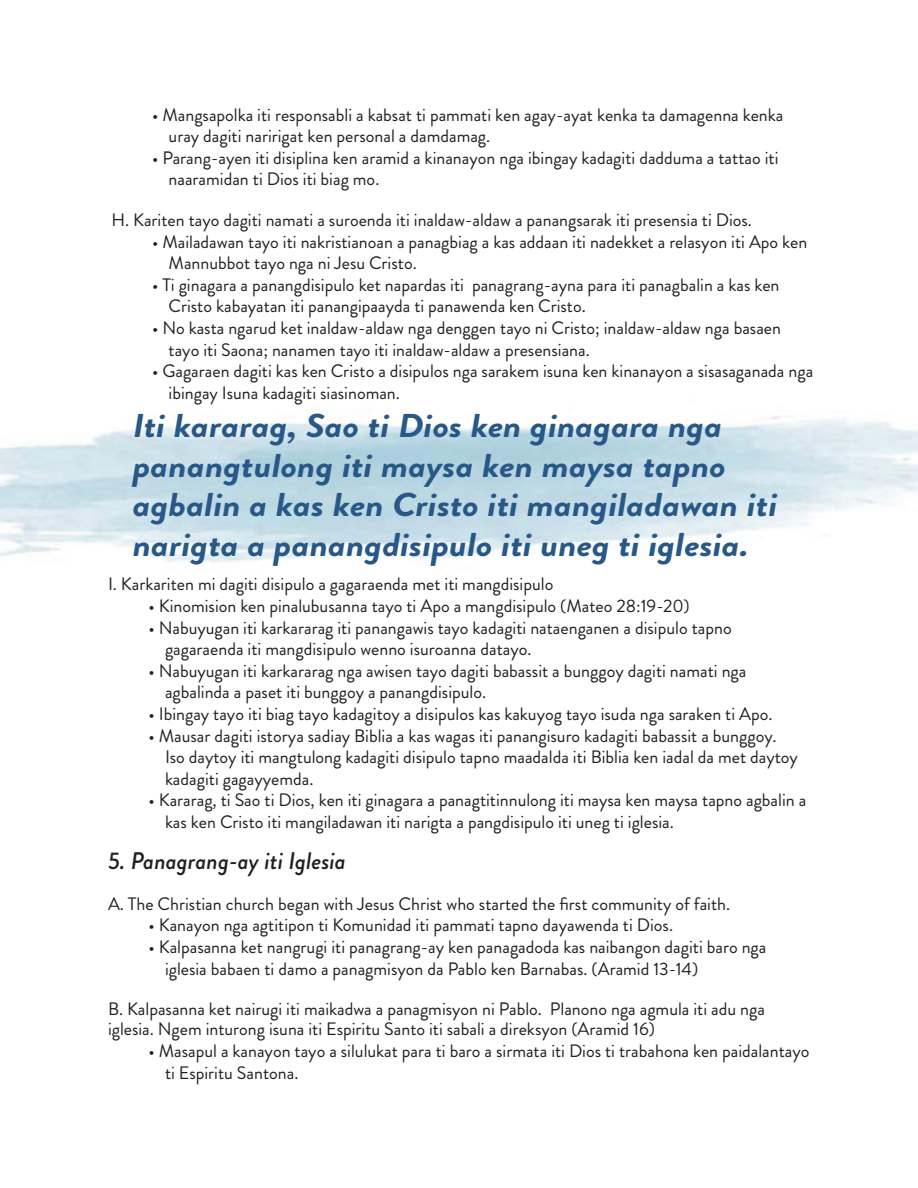
<style>
.page{position:relative;width:918px;height:1188px;background:#fff}
.page>*{position:absolute;margin:0;border:0;box-sizing:border-box;transform-origin:0 0}
.t1{font:italic 700 33px/39.6px "Brandon Grotesque";color:#285888;scale:1.15 1}
.t2{font:italic 500 24px "Brandon Grotesque";color:#231f20}
.t3{font:18px/21.6px "Brandon Grotesque";color:#231f20}
</style>
<div class="page">
<p class="t3" style="left:169px;top:104px;width:616px;text-indent:-17px">• Mangsapolka iti responsabli a kabsat ti pammati ken agay-ayat kenka ta damagenna kenka uray dagiti naririgat ken personal a damdamag.</p>
<p class="t3" style="left:169px;top:147px;width:611px;text-indent:-17px">• Parang-ayen iti disiplina ken aramid a kinanayon nga ibingay kadagiti dadduma a tattao iti naaramidan ti Dios iti biag mo.</p>
<p class="t3" style="left:112px;top:209px;width:642px">H. Kariten tayo dagiti namati a suroenda iti inaldaw-aldaw a panangsarak iti presensia ti Dios.</p>
<p class="t3" style="left:169px;top:231px;width:640px;text-indent:-17px">• Mailadawan tayo iti nakristianoan a panagbiag a kas addaan iti nadekket a relasyon iti Apo ken<br>Mannubbot tayo nga ni Jesu Cristo.</p>
<p class="t3" style="left:169px;top:274px;width:612px;text-indent:-17px">• Ti ginagara a panangdisipulo ket napardas iti panagrang-ayna para iti panagbalin a kas ken<br>Cristo kabayatan iti panangipaayda ti panawenda ken Cristo.</p>
<p class="t3" style="left:169px;top:317px;width:614px;text-indent:-17px">• No kasta ngarud ket inaldaw-aldaw nga denggen tayo ni Cristo; inaldaw-aldaw nga basaen tayo iti Saona; nanamen tayo iti inaldaw-aldaw a presensiana.</p>
<p class="t3" style="left:169px;top:360px;width:646px;text-indent:-17px">• Gagaraen dagiti kas ken Cristo a disipulos nga sarakem isuna ken kinanayon a sisasaganada nga ibingay Isuna kadagiti siasinoman.</p>
<h1 class="t1" style="left:133px;top:406px;width:562px">Iti kararag, Sao ti Dios ken ginagara nga panangtulong iti maysa ken maysa tapno agbalin a kas ken Cristo iti mangiladawan iti narigta a panangdisipulo iti uneg ti iglesia.</h1>
<p class="t3" style="left:108px;top:574px;width:447px">I. Karkariten mi dagiti disipulo a gagaraenda met iti mangdisipulo</p>
<p class="t3" style="left:148px;top:595px;width:543px">• Kinomision ken pinalubusanna tayo ti Apo a mangdisipulo (Mateo 28:19-20)</p>
<p class="t3" style="left:165px;top:617px;width:568px;text-indent:-17px">• Nabuyugan iti karkararag iti panangawis tayo kadagiti nataenganen a disipulo tapno gagaraenda iti mangdisipulo wenno isuroanna datayo.</p>
<p class="t3" style="left:165px;top:660px;width:583px;text-indent:-17px">• Nabuyugan iti karkararag nga awisen tayo dagiti babassit a bunggoy dagiti namati nga agbalinda a paset iti bunggoy a panangdisipulo.</p>
<p class="t3" style="left:148px;top:703px;width:626px">• Ibingay tayo iti biag tayo kadagitoy a disipulos kas kakuyog tayo isuda nga saraken ti Apo.</p>
<p class="t3" style="left:165px;top:725px;width:634px;text-indent:-17px">• Mausar dagiti istorya sadiay Biblia a kas wagas iti panangisuro kadagiti babassit a bunggoy.<br>Iso daytoy iti mangtulong kadagiti disipulo tapno maadalda iti Biblia ken iadal da met daytoy kadagiti gagayyemda.</p>
<p class="t3" style="left:165px;top:790px;width:643px;text-indent:-17px">• Kararag, ti Sao ti Dios, ken iti ginagara a panagtitinnulong iti maysa ken maysa tapno agbalin a kas ken Cristo iti mangiladawan iti narigta a pangdisipulo iti uneg ti iglesia.</p>
<h2 class="t2" style="left:108px;top:844px;width:240px">5. Panagrang-ay iti Iglesia</h2>
<p class="t3" style="left:108px;top:893px;width:624px">A. The Christian church began with Jesus Christ who started the first community of faith.</p>
<p class="t3" style="left:148px;top:915px;width:526px">• Kanayon nga agtitipon ti Komunidad iti pammati tapno dayawenda ti Dios.</p>
<p class="t3" style="left:165px;top:936px;width:603px;text-indent:-17px">• Kalpasanna ket nangrugi iti panagrang-ay ken panagadoda kas naibangon dagiti baro nga iglesia babaen ti damo a panagmisyon da Pablo ken Barnabas. (Aramid 13-14)</p>
<p class="t3" style="left:108px;top:999px;width:658px;line-height:20.2px">B. Kalpasanna ket nairugi iti maikadwa a panagmisyon ni Pablo. Planono nga agmula iti adu nga iglesia. Ngem inturong isuna iti Espiritu Santo iti sabali a direksyon (Aramid 16)</p>
<p class="t3" style="left:165px;top:1040px;width:646px;text-indent:-17px">• Masapul a kanayon tayo a silulukat para ti baro a sirmata iti Dios ti trabahona ken paidalantayo ti Espiritu Santona.</p>
</div>
